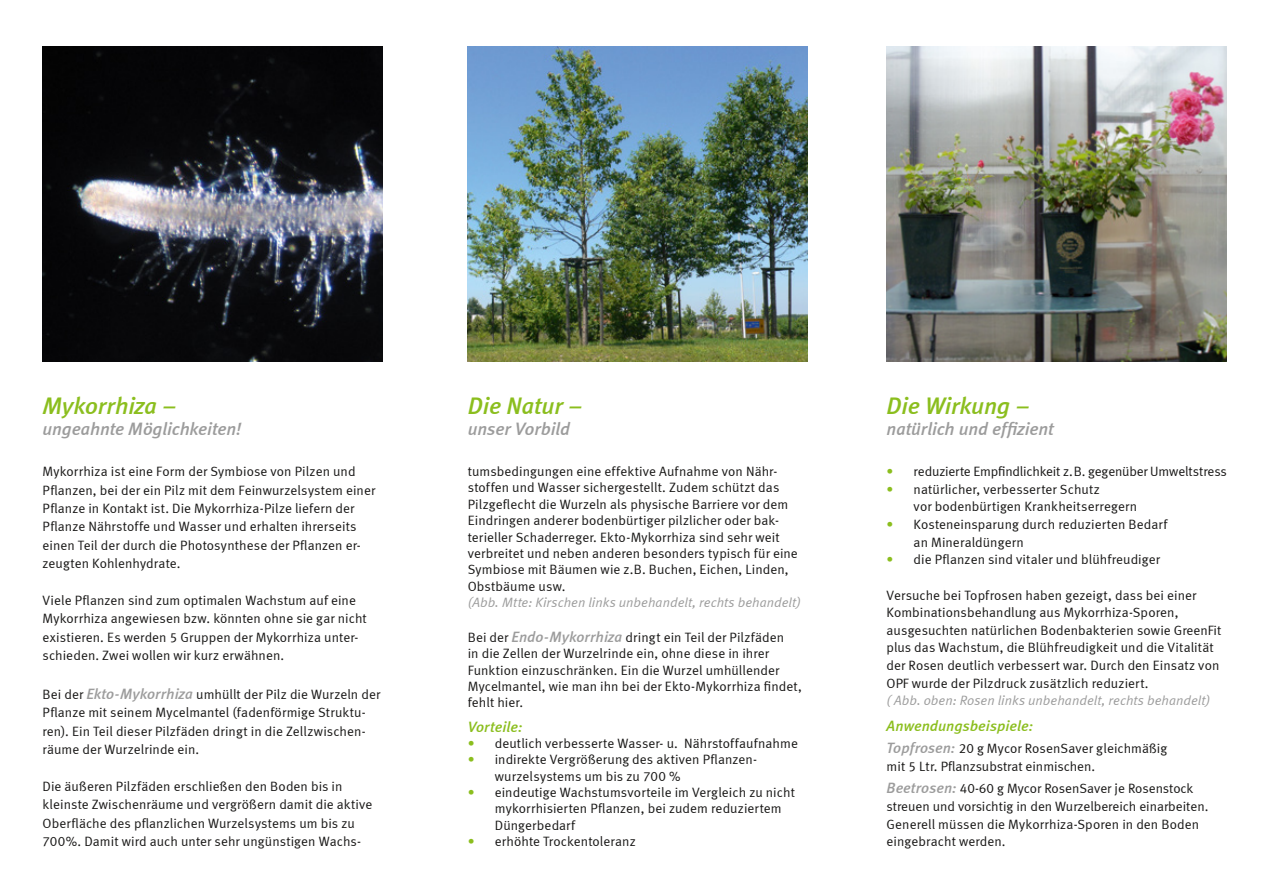
<style>
.page{position:relative;width:1263px;height:893px;background:#fff}
.page>*{position:absolute;margin:0;border:0;box-sizing:border-box;transform-origin:0 0}
.t1{font:italic 500 24px "Meta";letter-spacing:-.005em;color:#8bbe1e}
.t2{font:italic 18px "Meta Medium LF";letter-spacing:-.005em;color:#9c9c9c}
.t3{font:italic 500 15px "Meta";color:#8bbe1e}
.t4{font:13.5px/18.5px "Meta Normal LF";letter-spacing:.005em;color:#181716}
.t5{font:italic 13.5px "Meta Normal";letter-spacing:.005em;color:#9c9c9c}
.s1{font-family:"Meta";font-weight:500;font-style:italic;font-size:15px;color:#9c9c9c}
.s2{color:#8bbe1e}
</style>
<div class="page">
<img style="left:468px;top:47px;width:340px;height:314px">
<img style="left:887px;top:47px;width:340px;height:314px">
<img style="left:43px;top:47px;width:340px;height:314px">
<h1 class="t1" style="left:43px;top:391px;width:135px">Mykorrhiza –</h1>
<h2 class="t2" style="left:43px;top:418px;width:200px">ungeahnte Möglichkeiten!</h2>
<p class="t4" style="left:43px;top:462px;width:334px">Mykorrhiza ist eine Form der Symbiose von Pilzen und Pflanzen, bei der ein Pilz mit dem Feinwurzelsystem einer Pflanze in Kontakt ist. Die Mykorrhiza-Pilze liefern der Pflanze Nährstoffe und Wasser und erhalten ihrerseits einen Teil der durch die Photosynthese der Pflanzen er&shy;zeugten Kohlenhydrate.</p>
<p class="t4" style="left:43px;top:591px;width:326px">Viele Pflanzen sind zum optimalen Wachstum auf eine Mykorrhiza angewiesen bzw. könnten ohne sie gar nicht existieren. Es werden 5 Gruppen der Mykorrhiza unter&shy;schieden. Zwei wollen wir kurz erwähnen.</p>
<p class="t4" style="left:43px;top:685px;width:339px">Bei der <span class="s1">Ekto-Mykorrhiza</span> umhüllt der Pilz die Wurzeln der Pflanze mit seinem Mycelmantel (fadenförmige Struktu&shy;ren). Ein Teil dieser Pilzfäden dringt in die Zellzwischen&shy;räume der Wurzelrinde ein.</p>
<p class="t4" style="left:43px;top:777px;width:331px">Die äußeren Pilzfäden erschließen den Boden bis in kleinste Zwischenräume und vergrößern damit die aktive Oberfläche des pflanzlichen Wurzelsystems um bis zu 700%. Damit wird auch unter sehr ungünstigen Wachs-</p>
<h1 class="t1" style="left:468px;top:391px;width:116px">Die Natur –</h1>
<h2 class="t2" style="left:468px;top:418px;width:104px">unser Vorbild</h2>
<p class="t4" style="left:468px;top:463px;width:332px;line-height:16.4px">tumsbedingungen eine effektive Aufnahme von Nähr&shy;stoffen und Wasser sichergestellt. Zudem schützt das Pilzgeflecht die Wurzeln als physische Barriere vor dem Eindringen anderer bodenbürtiger pilzlicher oder bak&shy;terieller Schaderreger. Ekto-Mykorrhiza sind sehr weit verbreitet und neben anderen besonders typisch für eine Symbiose mit Bäumen wie z.B. Buchen, Eichen, Linden, Obstbäume usw.</p>
<p class="t5" style="left:468px;top:595px;width:334px">(Abb. Mtte: Kirschen links unbehandelt, rechts behandelt)</p>
<p class="t4" style="left:468px;top:629px;width:336px;line-height:16.4px">Bei der <span class="s1">Endo-Mykorrhiza</span> dringt ein Teil der Pilzfäden<br>in die Zellen der Wurzelrinde ein, ohne diese in ihrer Funktion einzuschränken. Ein die Wurzel umhüllender Mycelmantel, wie man ihn bei der Ekto-Mykorrhiza findet, fehlt hier.</p>
<p class="t3" style="left:468px;top:717px;width:56px">Vorteile:</p>
<p class="t4" style="left:468px;top:734px;width:332px"><span class="s2">•</span> deutlich verbesserte Wasser- u. Nährstoffaufnahme</p>
<p class="t4" style="left:495px;top:751px;width:264px;line-height:16.4px;text-indent:-27px"><span class="s2">•</span> indirekte Vergrößerung des aktiven Pflanzen&shy;wurzelsystems um bis zu 700 %</p>
<p class="t4" style="left:495px;top:784px;width:302px;line-height:16.4px;text-indent:-27px"><span class="s2">•</span> eindeutige Wachstumsvorteile im Vergleich zu nicht mykorrhisierten Pflanzen, bei zudem reduziertem<br>Düngerbedarf</p>
<p class="t4" style="left:468px;top:832px;width:169px"><span class="s2">•</span> erhöhte Trockentoleranz</p>
<h1 class="t1" style="left:887px;top:391px;width:144px">Die Wirkung –</h1>
<h2 class="t2" style="left:887px;top:418px;width:168px">natürlich und effizient</h2>
<p class="t4" style="left:887px;top:462px;width:342px"><span class="s2">•</span> reduzierte Empfindlichkeit z.B. gegenüber Umweltstress</p>
<p class="t4" style="left:914px;top:480px;width:225px;line-height:17.7px;text-indent:-27px"><span class="s2">•</span> natürlicher, verbesserter Schutz<br>vor bodenbürtigen Krankheitserregern</p>
<p class="t4" style="left:914px;top:515px;width:255px;line-height:17.7px;text-indent:-27px"><span class="s2">•</span> Kosteneinsparung durch reduzierten Bedarf an Mineraldüngern</p>
<p class="t4" style="left:887px;top:550px;width:275px"><span class="s2">•</span> die Pflanzen sind vitaler und blühfreudiger</p>
<p class="t4" style="left:887px;top:586px;width:336px;line-height:17.7px">Versuche bei Topfrosen haben gezeigt, dass bei einer Kombinationsbehandlung aus Mykorrhiza-Sporen, ausgesuchten natürlichen Bodenbakterien sowie GreenFit plus das Wachstum, die Blühfreudigkeit und die Vitalität der Rosen deutlich verbessert war. Durch den Einsatz von OPF wurde der Pilzdruck zusätzlich reduziert.</p>
<p class="t5" style="left:887px;top:693px;width:325px">( Abb. oben: Rosen links unbehandelt, rechts behandelt)</p>
<p class="t3" style="left:887px;top:717px;width:148px">Anwendungsbeispiele:</p>
<p class="t4" style="left:887px;top:739px;width:282px;line-height:17.7px"><span class="s1">Topfrosen:</span> 20 g Mycor RosenSaver gleichmäßig mit 5 Ltr. Pflanzsubstrat einmischen.</p>
<p class="t4" style="left:887px;top:780px;width:323px;line-height:17.7px"><span class="s1">Beetrosen:</span> 40-60 g Mycor RosenSaver je Rosenstock streuen und vorsichtig in den Wurzelbereich einarbeiten.<br>Generell müssen die Mykorrhiza-Sporen in den Boden eingebracht werden.</p>
</div>
